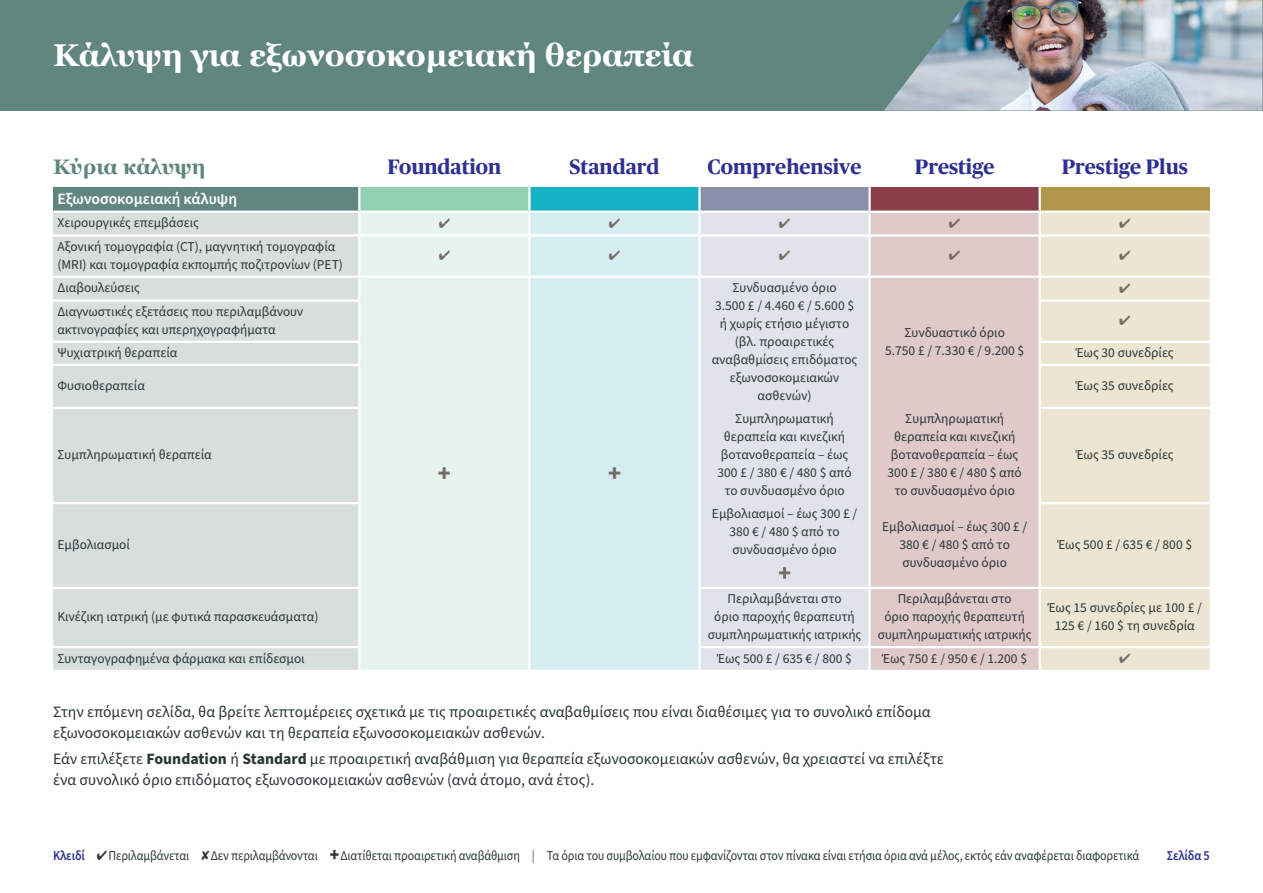
<style>
.page{position:relative;width:1263px;height:893px;background:#fff}
.page>*{position:absolute;margin:0;border:0;box-sizing:border-box;transform-origin:0 0}
.Main_title{font:700 31.5px "Georgia";color:#fff}
.Table_Body_Grey{font:900 24px "Source Sans Pro";color:#776b66}
.t1{font:700 21px "Publico Headline Web";color:#2e3092}
.t2{font:700 21px "Georgia";color:#61867e}
.introduction{font:15.75px/21px "Source Sans Pro";letter-spacing:-.005em;color:#2c3738}
.Table_Dividers{font:600 15.75px "Source Sans Pro";letter-spacing:-.005em;color:#fff}
.Table_Body_Grey-2{font:13.5px/18px "Source Sans Pro";color:#2c3738;text-align:center}
.body_copy_-_larger{font:13.5px "Source Sans Pro";letter-spacing:-.01em;color:#2c3738;scale:.9 1}
.body_copy_-_larger-2{font:600 13.5px "Source Sans Pro";letter-spacing:-.015em;color:#2e3092;scale:.9 1}
.s1{font-weight:700}
.s2{font-weight:600;color:#2e3092}
.s3{font-weight:900;font-size:19.5px}
.s4{font-weight:600;color:#61867e}
</style>
<div class="page">
<div style="left:0;top:0;width:1263px;height:111px;background:#61867e"></div>
<div style="left:53px;top:187px;width:306px;height:25px;background:#61867e"></div>
<div style="left:359px;top:187px;width:170px;height:25px;background:#91d0b2"></div>
<div style="left:529px;top:187px;width:170px;height:25px;background:#15b2c5"></div>
<div style="left:699px;top:187px;width:171px;height:25px;background:#898fab"></div>
<div style="left:870px;top:187px;width:170px;height:25px;background:#883d48"></div>
<div style="left:1040px;top:187px;width:170px;height:25px;background:#b2964c"></div>
<div style="left:53px;top:213px;width:305px;height:457px;background:#d7dedc"></div>
<div style="left:360px;top:213px;width:168px;height:457px;background:#e7f4ed"></div>
<div style="left:530px;top:213px;width:168px;height:457px;background:#d5ecf1"></div>
<div style="left:701px;top:213px;width:167px;height:457px;background:#e1e3ea"></div>
<div style="left:871px;top:213px;width:167px;height:457px;background:#dfc9c9"></div>
<div style="left:1041px;top:213px;width:169px;height:457px;background:#ebe5d1"></div>
<hr style="left:358px;top:187px;width:2px;height:24px;background:#fff">
<hr style="left:528px;top:187px;width:2px;height:24px;background:#fff">
<hr style="left:698px;top:187px;width:3px;height:24px;background:#fff">
<hr style="left:868px;top:187px;width:3px;height:24px;background:#fff">
<hr style="left:1038px;top:187px;width:3px;height:24px;background:#fff">
<hr style="left:53px;top:211px;width:305px;height:2px;background:#fff">
<hr style="left:53px;top:299px;width:307px;height:3px;background:#fff">
<hr style="left:53px;top:341px;width:307px;height:2px;background:#fff">
<hr style="left:53px;top:364px;width:307px;height:2px;background:#fff">
<hr style="left:1038px;top:364px;width:172px;height:2px;background:#fff">
<hr style="left:53px;top:407px;width:307px;height:2px;background:#fff">
<hr style="left:1038px;top:407px;width:172px;height:2px;background:#fff">
<hr style="left:53px;top:502px;width:307px;height:2px;background:#fff">
<hr style="left:1038px;top:502px;width:172px;height:2px;background:#fff">
<hr style="left:53px;top:587px;width:307px;height:2px;background:#fff">
<hr style="left:698px;top:587px;width:172px;height:2px;background:#fff">
<hr style="left:870px;top:587px;width:170px;height:2px;background:#fff">
<hr style="left:1040px;top:587px;width:170px;height:2px;background:#fff">
<hr style="left:53px;top:234px;width:305px;height:3px;background:#fff">
<hr style="left:53px;top:276px;width:305px;height:2px;background:#fff">
<hr style="left:53px;top:646px;width:305px;height:2px;background:#fff">
<hr style="left:698px;top:646px;width:172px;height:2px;background:#fff">
<hr style="left:870px;top:646px;width:168px;height:2px;background:#fff">
<hr style="left:358px;top:276px;width:171px;height:2px;background:#fff">
<hr style="left:529px;top:276px;width:170px;height:2px;background:#fff">
<hr style="left:358px;top:211px;width:171px;height:2px;background:#fff">
<hr style="left:529px;top:211px;width:170px;height:2px;background:#fff">
<hr style="left:699px;top:211px;width:171px;height:2px;background:#fff">
<hr style="left:870px;top:211px;width:170px;height:2px;background:#fff">
<hr style="left:1040px;top:211px;width:170px;height:2px;background:#fff">
<hr style="left:358px;top:234px;width:171px;height:3px;background:#fff">
<hr style="left:529px;top:234px;width:170px;height:3px;background:#fff">
<hr style="left:699px;top:234px;width:171px;height:3px;background:#fff">
<hr style="left:870px;top:234px;width:170px;height:3px;background:#fff">
<hr style="left:1040px;top:234px;width:170px;height:3px;background:#fff">
<hr style="left:699px;top:276px;width:171px;height:2px;background:#fff">
<hr style="left:870px;top:276px;width:170px;height:2px;background:#fff">
<hr style="left:1040px;top:276px;width:170px;height:2px;background:#fff">
<hr style="left:1038px;top:299px;width:172px;height:3px;background:#fff">
<hr style="left:1038px;top:341px;width:172px;height:2px;background:#fff">
<hr style="left:1038px;top:646px;width:172px;height:2px;background:#fff">
<svg style="left:779px;top:567px;width:11px;height:12px"></svg>
<img style="left:884px;top:0;width:378px;height:111px">
<svg style="left:439px;top:218px;width:11px;height:10px"></svg>
<svg style="left:609px;top:218px;width:11px;height:10px"></svg>
<svg style="left:779px;top:218px;width:11px;height:10px"></svg>
<svg style="left:949px;top:218px;width:11px;height:10px"></svg>
<svg style="left:1119px;top:218px;width:11px;height:10px"></svg>
<svg style="left:439px;top:250px;width:11px;height:10px"></svg>
<svg style="left:609px;top:250px;width:11px;height:10px"></svg>
<svg style="left:779px;top:250px;width:11px;height:10px"></svg>
<svg style="left:949px;top:250px;width:11px;height:10px"></svg>
<svg style="left:1119px;top:250px;width:11px;height:10px"></svg>
<svg style="left:1119px;top:283px;width:11px;height:10px"></svg>
<svg style="left:1119px;top:315px;width:11px;height:10px"></svg>
<svg style="left:1119px;top:653px;width:11px;height:10px"></svg>
<p class="Main_title" style="left:53px;top:35px;width:642px">Κάλυψη για εξωνοσοκομειακή θεραπεία</p>
<p class="t2" style="left:53px;top:153px;width:154px">Κύρια κάλυψη</p>
<p class="t1" style="left:388px;top:158px;width:115px">Foundation</p>
<p class="t1" style="left:570px;top:158px;width:91px">Standard</p>
<p class="t1" style="left:708px;top:158px;width:155px">Comprehensive</p>
<p class="t1" style="left:915px;top:158px;width:81px">Prestige</p>
<p class="t1" style="left:1062px;top:158px;width:128px">Prestige Plus</p>
<p class="Table_Dividers" style="left:57px;top:188px;width:181px">Εξωνοσοκομειακή κάλυψη</p>
<p class="Table_Body_Grey-2" style="left:57px;top:214px;width:143px">Χειρουργικές επεμβάσεις</p>
<p class="Table_Body_Grey-2" style="left:57px;top:238px;width:287px;text-align:left">Αξονική τομογραφία (CT), μαγνητική τομογραφία (MRI) και τομογραφία εκπομπής ποζιτρονίων (PET)</p>
<p class="Table_Body_Grey-2" style="left:57px;top:279px;width:84px">Διαβουλεύσεις</p>
<p class="Table_Body_Grey-2" style="left:712px;top:279px;width:147px">Συνδυασμένο όριο<br>3.500 £ / 4.460 € / 5.600 $ ή χωρίς ετήσιο μέγιστο (βλ. προαιρετικές αναβαθμίσεις επιδόματος εξωνοσοκομειακών ασθενών)</p>
<p class="Table_Body_Grey-2" style="left:57px;top:303px;width:247px;text-align:left">Διαγνωστικές εξετάσεις που περιλαμβάνουν ακτινογραφίες και υπερηχογραφήματα</p>
<p class="Table_Body_Grey-2" style="left:57px;top:344px;width:121px">Ψυχιατρική θεραπεία</p>
<p class="Table_Body_Grey-2" style="left:1076px;top:344px;width:100px">Έως 30 συνεδρίες</p>
<p class="Table_Body_Grey-2" style="left:57px;top:377px;width:89px">Φυσιοθεραπεία</p>
<p class="Table_Body_Grey-2" style="left:1076px;top:377px;width:100px">Έως 35 συνεδρίες</p>
<p class="Table_Body_Grey-2" style="left:904px;top:324px;width:102px">Συνδυαστικό όριο</p>
<p class="Table_Body_Grey-2" style="left:885px;top:342px;width:141px">5.750 £ / 7.330 € / 9.200 $</p>
<p class="Table_Body_Grey-2" style="left:57px;top:446px;width:156px">Συμπληρωματική θεραπεία</p>
<p class="Table_Body_Grey-2" style="left:57px;top:536px;width:74px">Εμβολιασμοί</p>
<p class="Table_Body_Grey-2" style="left:57px;top:608px;width:263px">Κινέζικη ιατρική (με φυτικά παρασκευάσματα)</p>
<p class="Table_Body_Grey" style="left:438px;top:456px;width:14px">+</p>
<p class="Table_Body_Grey" style="left:608px;top:456px;width:14px">+</p>
<p class="Table_Body_Grey-2" style="left:717px;top:410px;width:136px">Συμπληρωματική θεραπεία και κινεζική βοτανοθεραπεία – έως<br>300 £ / 380 € / 480 $ από το συνδυασμένο όριο</p>
<p class="Table_Body_Grey-2" style="left:888px;top:410px;width:136px">Συμπληρωματική θεραπεία και κινεζική βοτανοθεραπεία – έως<br>300 £ / 380 € / 480 $ από το συνδυασμένο όριο</p>
<p class="Table_Body_Grey-2" style="left:712px;top:505px;width:147px">Εμβολιασμοί – έως 300 £ /<br>380 € / 480 $ από το συνδυασμένο όριο</p>
<p class="Table_Body_Grey-2" style="left:882px;top:518px;width:147px">Εμβολιασμοί – έως 300 £ /<br>380 € / 480 $ από το συνδυασμένο όριο</p>
<p class="Table_Body_Grey-2" style="left:1076px;top:446px;width:100px">Έως 35 συνεδρίες</p>
<p class="Table_Body_Grey-2" style="left:1057px;top:536px;width:136px">Έως 500 £ / 635 € / 800 $</p>
<p class="Table_Body_Grey-2" style="left:708px;top:590px;width:155px">Περιλαμβάνεται στο<br>όριο παροχής θεραπευτή συμπληρωματικής ιατρικής</p>
<p class="Table_Body_Grey-2" style="left:878px;top:590px;width:155px">Περιλαμβάνεται στο<br>όριο παροχής θεραπευτή συμπληρωματικής ιατρικής</p>
<p class="Table_Body_Grey-2" style="left:1048px;top:599px;width:156px">Έως 15 συνεδρίες με 100 £ /<br>125 € / 160 $ τη συνεδρία</p>
<p class="Table_Body_Grey-2" style="left:57px;top:650px;width:249px">Συνταγογραφημένα φάρμακα και επίδεσμοι</p>
<p class="Table_Body_Grey-2" style="left:717px;top:650px;width:136px">Έως 500 £ / 635 € / 800 $</p>
<p class="Table_Body_Grey-2" style="left:882px;top:650px;width:146px">Έως 750 £ / 950 € / 1.200 $</p>
<p class="introduction" style="left:53px;top:702px;width:879px">Στην επόμενη σελίδα, θα βρείτε λεπτομέρειες σχετικά με τις προαιρετικές αναβαθμίσεις που είναι διαθέσιμες για το συνολικό επίδομα εξωνοσοκομειακών ασθενών και τη θεραπεία εξωνοσοκομειακών ασθενών.</p>
<p class="introduction" style="left:53px;top:749px;width:892px">Εάν επιλέξετε <span class="s1">Foundation</span> ή <span class="s1">Standard</span> με προαιρετική αναβάθμιση για θεραπεία εξωνοσοκομειακών ασθενών, θα χρειαστεί να επιλέξτε ένα συνολικό όριο επιδόματος εξωνοσοκομειακών ασθενών (ανά άτομο, ανά έτος).</p>
<p class="body_copy_-_larger" style="left:53px;top:846px;width:153px"><span class="s2">Κλειδί</span> ✔Περιλαμβάνεται</p>
<p class="body_copy_-_larger" style="left:211px;top:846px;width:1033px">Δεν περιλαμβάνονται <span class="s3">+</span>Διατίθεται προαιρετική αναβάθμιση <span class="s4">|</span> Τα όρια του συμβολαίου που εμφανίζονται στον πίνακα είναι ετήσια όρια ανά μέλος, εκτός εάν αναφέρεται διαφορετικά</p>
<p class="body_copy_-_larger-2" style="left:1167px;top:846px;width:49px">Σελίδα 5</p>
</div>
